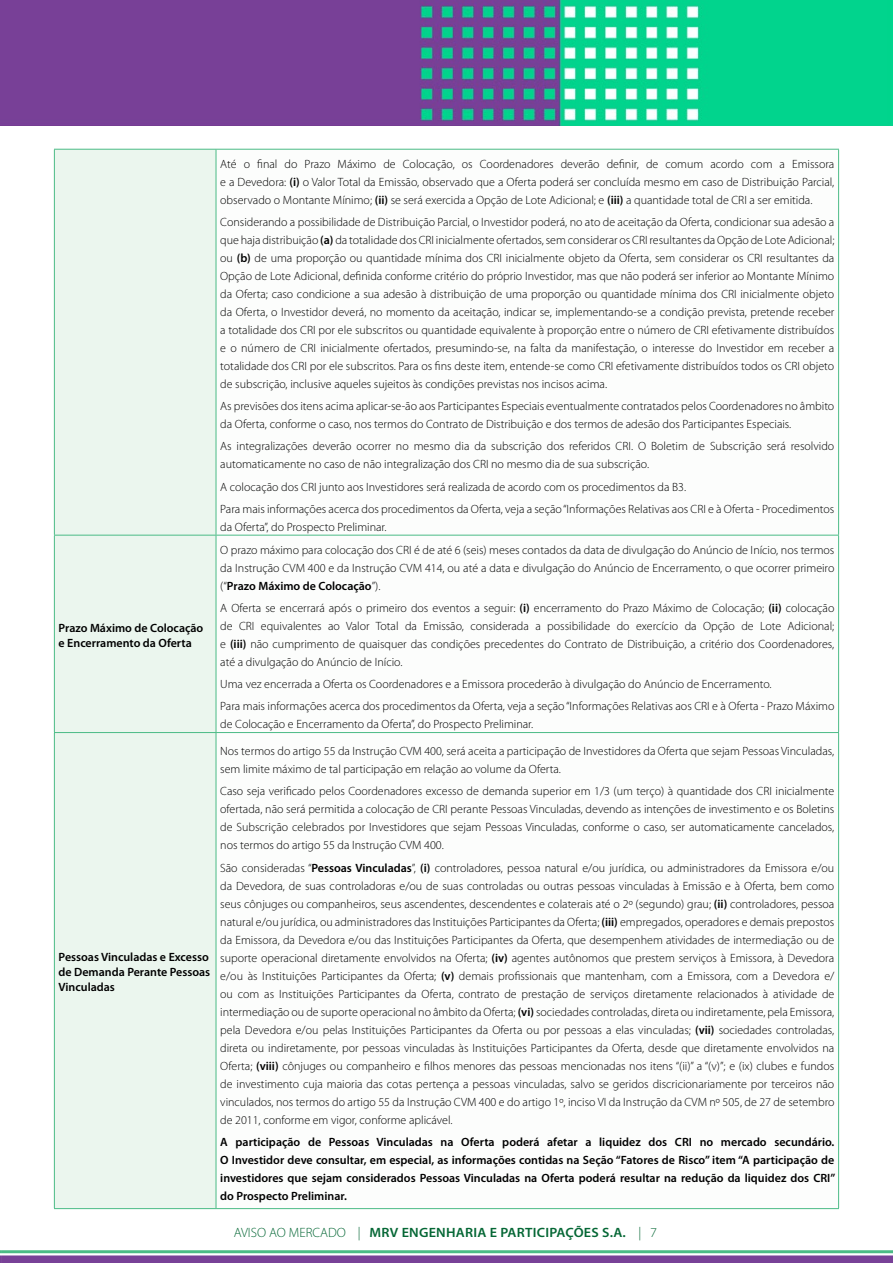
<style>
.page{position:relative;width:893px;height:1263px;background:#fff}
.page>*{position:absolute;margin:0;border:0;box-sizing:border-box;transform-origin:0 0}
.t1{font:600 13.5px "Myriad Pro";letter-spacing:.015em;color:#056735;scale:1.05 1}
.t2{font:300 12px/18px "Myriad Pro";color:#000;text-align:justify}
.t3{font:600 12px/15px "Myriad Pro";color:#000}
.s1{font-weight:600}
.s2{font-weight:300}
</style>
<div class="page">
<img style="left:0;top:0;width:893px;height:125px">
<svg style="left:0;top:1250px;width:2px;height:13px"></svg>
<hr style="left:2px;top:1250px;width:891px;height:3px;background:#4bbb86">
<div style="left:2px;top:1255px;width:891px;height:8px;background:#784197"></div>
<div style="left:55px;top:150px;width:161px;height:1058px;background:#ebf6ee"></div>
<hr style="left:54px;top:150px;width:1px;height:385px;background:#4bbb86">
<hr style="left:54px;top:149px;width:162px;height:1px;background:#4bbb86">
<hr style="left:216px;top:150px;width:1px;height:385px;background:#4bbb86">
<hr style="left:216px;top:149px;width:623px;height:1px;background:#4bbb86">
<hr style="left:838px;top:150px;width:1px;height:385px;background:#4bbb86">
<hr style="left:54px;top:535px;width:1px;height:197px;background:#4bbb86">
<hr style="left:54px;top:535px;width:162px;height:1px;background:#4bbb86">
<hr style="left:216px;top:535px;width:1px;height:197px;background:#4bbb86">
<hr style="left:216px;top:535px;width:623px;height:1px;background:#4bbb86">
<hr style="left:838px;top:535px;width:1px;height:197px;background:#4bbb86">
<hr style="left:54px;top:733px;width:1px;height:475px;background:#4bbb86">
<hr style="left:54px;top:732px;width:162px;height:1px;background:#4bbb86">
<hr style="left:216px;top:733px;width:1px;height:475px;background:#4bbb86">
<hr style="left:216px;top:732px;width:623px;height:1px;background:#4bbb86">
<hr style="left:838px;top:733px;width:1px;height:475px;background:#4bbb86">
<hr style="left:54px;top:1208px;width:162px;height:1px;background:#4bbb86">
<hr style="left:216px;top:1208px;width:623px;height:1px;background:#4bbb86">
<p class="t3" style="left:59px;top:620px;width:146px">Prazo Máximo de Colocação e Encerramento da Oferta</p>
<p class="t3" style="left:59px;top:949px;width:153px">Pessoas Vinculadas e Excesso de Demanda Perante Pessoas<br>Vinculadas</p>
<p class="t2" style="left:220px;top:155px;width:616px">Até o final do Prazo Máximo de Colocação, os Coordenadores deverão definir, de comum acordo com a Emissora e a Devedora: <span class="s1">(i)</span> o Valor Total da Emissão, observado que a Oferta poderá ser concluída mesmo em caso de Distribuição Parcial, observado o Montante Mínimo; <span class="s1">(ii)</span> se será exercida a Opção de Lote Adicional; e <span class="s1">(iii)</span> a quantidade total de CRI a ser emitida.</p>
<p class="t2" style="left:220px;top:213px;width:616px">Considerando a possibilidade de Distribuição Parcial, o Investidor poderá, no ato de aceitação da Oferta, condicionar sua adesão a que haja distribuição <span class="s1">(a)</span> da totalidade dos CRI inicialmente ofertados, sem considerar os CRI resultantes da Opção de Lote Adicional; ou <span class="s1">(b)</span> de uma proporção ou quantidade mínima dos CRI inicialmente objeto da Oferta, sem considerar os CRI resultantes da Opção de Lote Adicional, definida conforme critério do próprio Investidor, mas que não poderá ser inferior ao Montante Mínimo da Oferta; caso condicione a sua adesão à distribuição de uma proporção ou quantidade mínima dos CRI inicialmente objeto da Oferta, o Investidor deverá, no momento da aceitação, indicar se, implementando-se a condição prevista, pretende receber a totalidade dos CRI por ele subscritos ou quantidade equivalente à proporção entre o número de CRI efetivamente distribuídos e o número de CRI inicialmente ofertados, presumindo-se, na falta da manifestação, o interesse do Investidor em receber a totalidade dos CRI por ele subscritos. Para os fins deste item, entende-se como CRI efetivamente distribuídos todos os CRI objeto de subscrição, inclusive aqueles sujeitos às condições previstas nos incisos acima.</p>
<p class="t2" style="left:220px;top:397px;width:616px">As previsões dos itens acima aplicar-se-ão aos Participantes Especiais eventualmente contratados pelos Coordenadores no âmbito da Oferta, conforme o caso, nos termos do Contrato de Distribuição e dos termos de adesão dos Participantes Especiais.</p>
<p class="t2" style="left:220px;top:438px;width:616px">As integralizações deverão ocorrer no mesmo dia da subscrição dos referidos CRI. O Boletim de Subscrição será resolvido automaticamente no caso de não integralização dos CRI no mesmo dia de sua subscrição.</p>
<p class="t2" style="left:220px;top:476px;width:616px;line-height:22.2px">A colocação dos CRI junto aos Investidores será realizada de acordo com os procedimentos da B3.<br>Para mais informações acerca dos procedimentos da Oferta, veja a seção “Informações Relativas aos CRI e à Oferta - Procedimentos</p>
<p class="t2" style="left:220px;top:518px;width:168px">da Oferta”, do Prospecto Preliminar.</p>
<p class="t2" style="left:220px;top:541px;width:616px">O prazo máximo para colocação dos CRI é de até 6 (seis) meses contados da data de divulgação do Anúncio de Início, nos termos da Instrução CVM 400 e da Instrução CVM 414, ou até a data e divulgação do Anúncio de Encerramento, o que ocorrer primeiro (“<span class="s1">Prazo Máximo de Colocação</span>”).</p>
<p class="t2" style="left:220px;top:599px;width:616px">A Oferta se encerrará após o primeiro dos eventos a seguir: <span class="s1">(i)</span> encerramento do Prazo Máximo de Colocação; <span class="s1">(ii)</span> colocação de CRI equivalentes ao Valor Total da Emissão, considerada a possibilidade do exercício da Opção de Lote Adicional; e <span class="s1">(iii)</span> não cumprimento de quaisquer das condições precedentes do Contrato de Distribuição, a critério dos Coordenadores, até a divulgação do Anúncio de Início.</p>
<p class="t2" style="left:220px;top:673px;width:616px;line-height:22.2px">Uma vez encerrada a Oferta os Coordenadores e a Emissora procederão à divulgação do Anúncio de Encerramento.<br>Para mais informações acerca dos procedimentos da Oferta, veja a seção “Informações Relativas aos CRI e à Oferta - Prazo Máximo</p>
<p class="t2" style="left:220px;top:715px;width:315px">de Colocação e Encerramento da Oferta”, do Prospecto Preliminar.</p>
<p class="t2" style="left:220px;top:742px;width:615px">Nos termos do artigo 55 da Instrução CVM 400, será aceita a participação de Investidores da Oferta que sejam Pessoas Vinculadas, sem limite máximo de tal participação em relação ao volume da Oferta.</p>
<p class="t2" style="left:220px;top:783px;width:616px">Caso seja verificado pelos Coordenadores excesso de demanda superior em 1/3 (um terço) à quantidade dos CRI inicialmente ofertada, não será permitida a colocação de CRI perante Pessoas Vinculadas, devendo as intenções de investimento e os Boletins de Subscrição celebrados por Investidores que sejam Pessoas Vinculadas, conforme o caso, ser automaticamente cancelados, nos termos do artigo 55 da Instrução CVM 400.</p>
<p class="t2" style="left:220px;top:859px;width:616px">São consideradas “<span class="s1">Pessoas Vinculadas</span>”, <span class="s1">(i)</span> controladores, pessoa natural e/ou jurídica, ou administradores da Emissora e/ou da Devedora, de suas controladoras e/ou de suas controladas ou outras pessoas vinculadas à Emissão e à Oferta, bem como seus cônjuges ou companheiros, seus ascendentes, descendentes e colaterais até o 2º (segundo) grau; <span class="s1">(ii)</span> controladores, pessoa natural e/ou jurídica, ou administradores das Instituições Participantes da Oferta; <span class="s1">(iii)</span> empregados, operadores e demais prepostos da Emissora, da Devedora e/ou das Instituições Participantes da Oferta, que desempenhem atividades de intermediação ou de suporte operacional diretamente envolvidos na Oferta; <span class="s1">(iv)</span> agentes autônomos que prestem serviços à Emissora, à Devedora e/ou às Instituições Participantes da Oferta; <span class="s1">(v)</span> demais profissionais que mantenham, com a Emissora, com a Devedora e/ ou com as Instituições Participantes da Oferta, contrato de prestação de serviços diretamente relacionados à atividade de intermediação ou de suporte operacional no âmbito da Oferta; <span class="s1">(vi)</span> sociedades controladas, direta ou indiretamente, pela Emissora, pela Devedora e/ou pelas Instituições Participantes da Oferta ou por pessoas a elas vinculadas; <span class="s1">(vii)</span> sociedades controladas, direta ou indiretamente, por pessoas vinculadas às Instituições Participantes da Oferta, desde que diretamente envolvidos na Oferta; <span class="s1">(viii)</span> cônjuges ou companheiro e filhos menores das pessoas mencionadas nos itens “(ii)” a “(v)”; e (ix) clubes e fundos de investimento cuja maioria das cotas pertença a pessoas vinculadas, salvo se geridos discricionariamente por terceiros não vinculados, nos termos do artigo 55 da Instrução CVM 400 e do artigo 1º, inciso VI da Instrução da CVM nº 505, de 27 de setembro de 2011, conforme em vigor, conforme aplicável.</p>
<p class="t3" style="left:220px;top:1133px;width:616px;line-height:18px;text-align:justify">A participação de Pessoas Vinculadas na Oferta poderá afetar a liquidez dos CRI no mercado secundário.<br>O Investidor deve consultar, em especial, as informações contidas na Seção “Fatores de Risco” item “A participação de investidores que sejam considerados Pessoas Vinculadas na Oferta poderá resultar na redução da liquidez dos CRI” do Prospecto Preliminar.</p>
<p class="t1" style="left:234px;top:1224px;width:404px"><span class="s2">AVISO AO MERCADO |</span> MRV ENGENHARIA E PARTICIPAÇÕES S.A. <span class="s2">|</span> <span class="s2">7</span></p>
</div>
